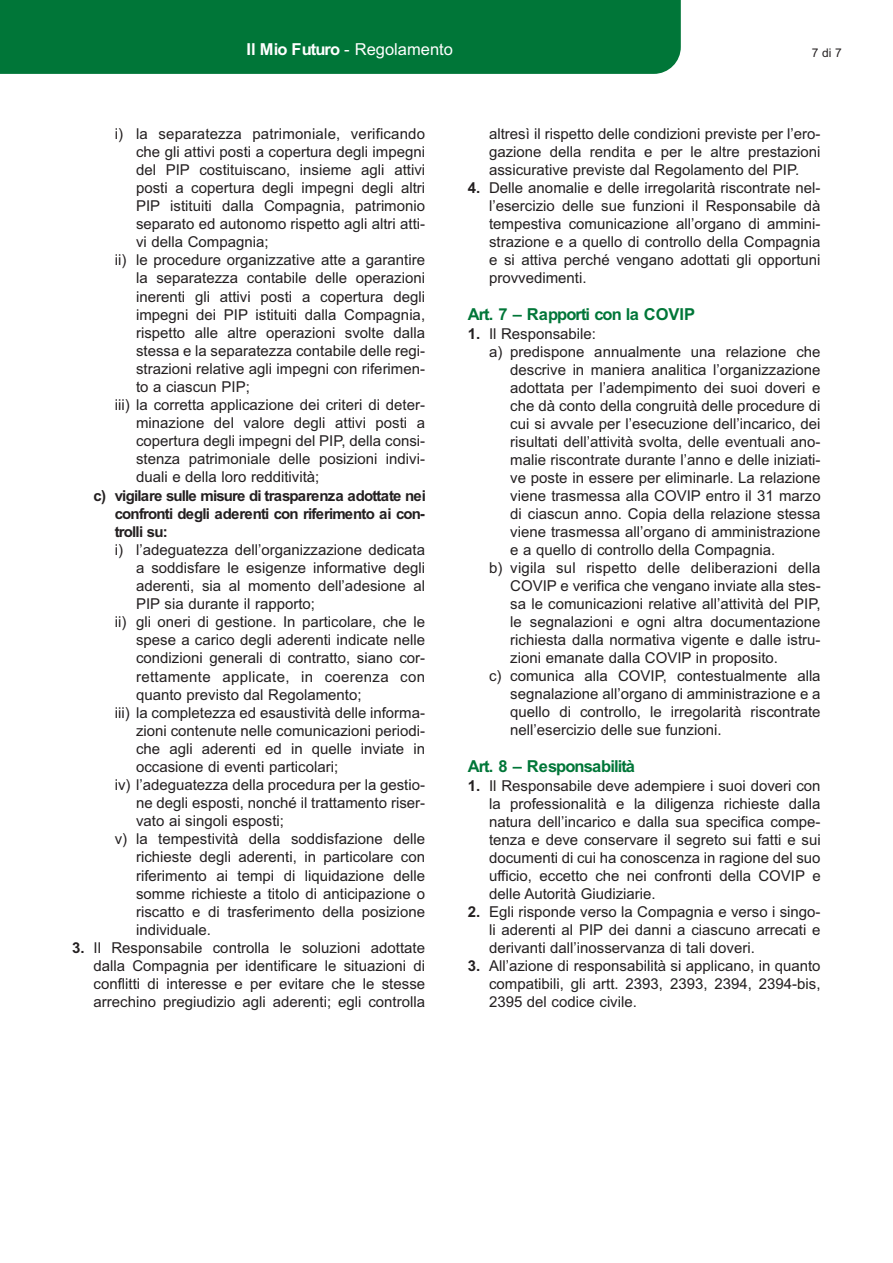
<style>
.page{position:relative;width:893px;height:1263px;background:#fff}
.page>*{position:absolute;margin:0;border:0;box-sizing:border-box;transform-origin:0 0}
.t1{font:700 16.5px "Arial";letter-spacing:-.055em;color:#007638}
.t2{font:16.5px "Arial";color:#fff}
.t3{font:15px/18px "Arial";color:#231f20;text-align:justify}
.t4{font:700 15px/18.1px "Arial";letter-spacing:-.055em;color:#231f20;text-align:justify}
.t5{font:15px "Arial";letter-spacing:.02em;color:#231f20}
.t6{font:12px "Arial";color:#231f20}
.s1{font-weight:700}
</style>
<div class="page">
<div style="left:0;top:0;width:680px;height:74px;background:#007638"></div>
<p class="t2" style="left:247px;top:43px;width:208px"><span class="s1">Il Mio Futuro</span> - Regolamento</p>
<p class="t6" style="left:812px;top:49px;width:31px">7 di 7</p>
<p class="t3" style="left:115px;top:126px;width:312px">i) la separatezza patrimoniale, verificando</p>
<p class="t3" style="left:136px;top:144px;width:290px">che gli attivi posti a copertura degli impegni</p>
<p class="t3" style="left:136px;top:162px;width:290px">del PIP costituiscano, insieme agli attivi</p>
<p class="t3" style="left:136px;top:180px;width:290px">posti a copertura degli impegni degli altri</p>
<p class="t3" style="left:136px;top:198px;width:290px">PIP istituiti dalla Compagnia, patrimonio</p>
<p class="t3" style="left:136px;top:216px;width:290px">separato ed autonomo rispetto agli altri atti-</p>
<p class="t3" style="left:136px;top:234px;width:134px">vi della Compagnia;</p>
<p class="t3" style="left:115px;top:253px;width:312px">ii) le procedure organizzative atte a garantire</p>
<p class="t3" style="left:136px;top:271px;width:290px">la separatezza contabile delle operazioni</p>
<p class="t3" style="left:136px;top:289px;width:290px">inerenti gli attivi posti a copertura degli</p>
<p class="t3" style="left:136px;top:307px;width:290px">impegni dei PIP istituiti dalla Compagnia,</p>
<p class="t3" style="left:136px;top:325px;width:290px">rispetto alle altre operazioni svolte dalla</p>
<p class="t3" style="left:136px;top:343px;width:290px">stessa e la separatezza contabile delle regi-</p>
<p class="t3" style="left:136px;top:361px;width:290px">strazioni relative agli impegni con riferimen-</p>
<p class="t3" style="left:136px;top:379px;width:115px">to a ciascun PIP;</p>
<p class="t3" style="left:115px;top:397px;width:312px">iii) la corretta applicazione dei criteri di deter-</p>
<p class="t3" style="left:136px;top:415px;width:290px">minazione del valore degli attivi posti a</p>
<p class="t3" style="left:136px;top:434px;width:290px">copertura degli impegni del PIP, della consi-</p>
<p class="t3" style="left:136px;top:452px;width:290px">stenza patrimoniale delle posizioni indivi-</p>
<p class="t3" style="left:136px;top:470px;width:185px">duali e della loro redditività;</p>
<p class="t4" style="left:115px;top:488px;width:313px;text-indent:-21px">c) vigilare sulle misure di trasparenza adottate nei confronti degli aderenti con riferimento ai con&shy;trolli su:</p>
<p class="t3" style="left:115px;top:542px;width:312px">i) l’adeguatezza dell’organizzazione dedicata</p>
<p class="t3" style="left:136px;top:560px;width:290px">a soddisfare le esigenze informative degli</p>
<p class="t3" style="left:136px;top:578px;width:290px">aderenti, sia al momento dell’adesione al</p>
<p class="t3" style="left:136px;top:596px;width:180px">PIP sia durante il rapporto;</p>
<p class="t3" style="left:115px;top:614px;width:312px">ii) gli oneri di gestione. In particolare, che le</p>
<p class="t3" style="left:136px;top:633px;width:290px">spese a carico degli aderenti indicate nelle</p>
<p class="t3" style="left:136px;top:651px;width:290px">condizioni generali di contratto, siano cor-</p>
<p class="t5" style="left:136px;top:671px;width:290px">rettamente applicate, in coerenza con</p>
<p class="t3" style="left:136px;top:687px;width:227px">quanto previsto dal Regolamento;</p>
<p class="t3" style="left:115px;top:705px;width:312px">iii) la completezza ed esaustività delle informa-</p>
<p class="t3" style="left:136px;top:723px;width:290px">zioni contenute nelle comunicazioni periodi-</p>
<p class="t3" style="left:136px;top:741px;width:290px">che agli aderenti ed in quelle inviate in</p>
<p class="t3" style="left:136px;top:759px;width:204px">occasione di eventi particolari;</p>
<p class="t3" style="left:115px;top:777px;width:312px">iv) l’adeguatezza della procedura per la gestio-</p>
<p class="t3" style="left:136px;top:795px;width:290px">ne degli esposti, nonché il trattamento riser-</p>
<p class="t3" style="left:136px;top:814px;width:149px">vato ai singoli esposti;</p>
<p class="t3" style="left:115px;top:832px;width:312px">v) la tempestività della soddisfazione delle</p>
<p class="t3" style="left:136px;top:850px;width:290px">richieste degli aderenti, in particolare con</p>
<p class="t3" style="left:136px;top:868px;width:290px">riferimento ai tempi di liquidazione delle</p>
<p class="t3" style="left:136px;top:886px;width:290px">somme richieste a titolo di anticipazione o</p>
<p class="t3" style="left:136px;top:904px;width:290px">riscatto e di trasferimento della posizione</p>
<p class="t3" style="left:136px;top:922px;width:76px">individuale.</p>
<p class="t3" style="left:93px;top:940px;width:333px;text-indent:-21px"><span class="s1">3.</span> Il Responsabile controlla le soluzioni adottate dalla Compagnia per identificare le situazioni di conflitti di interesse e per evitare che le stesse arrechino pregiudizio agli aderenti; egli controlla</p>
<p class="t3" style="left:489px;top:126px;width:333px">altresì il rispetto delle condizioni previste per l’ero&shy;gazione della rendita e per le altre prestazioni assicurative previste dal Regolamento del PIP.</p>
<p class="t3" style="left:489px;top:180px;width:333px;text-indent:-21px"><span class="s1">4.</span> Delle anomalie e delle irregolarità riscontrate nel&shy;l’esercizio delle sue funzioni il Responsabile dà tempestiva comunicazione all’organo di ammini&shy;strazione e a quello di controllo della Compagnia e si attiva perché vengano adottati gli opportuni provvedimenti.</p>
<p class="t1" style="left:468px;top:308px;width:229px">Art. 7 – Rapporti con la COVIP</p>
<p class="t3" style="left:468px;top:326px;width:130px"><span class="s1">1.</span> Il Responsabile:</p>
<p class="t3" style="left:489px;top:344px;width:333px">a) predispone annualmente una relazione che</p>
<p class="t3" style="left:510px;top:362px;width:312px">descrive in maniera analitica l’organizzazione</p>
<p class="t3" style="left:510px;top:380px;width:312px">adottata per l’adempimento dei suoi doveri e</p>
<p class="t3" style="left:510px;top:398px;width:312px">che dà conto della congruità delle procedure di</p>
<p class="t3" style="left:510px;top:416px;width:312px">cui si avvale per l’esecuzione dell’incarico, dei</p>
<p class="t3" style="left:510px;top:434px;width:312px">risultati dell’attività svolta, delle eventuali ano-</p>
<p class="t3" style="left:510px;top:452px;width:312px">malie riscontrate durante l’anno e delle iniziati-</p>
<p class="t3" style="left:510px;top:470px;width:312px">ve poste in essere per eliminarle. La relazione</p>
<p class="t3" style="left:510px;top:488px;width:312px">viene trasmessa alla COVIP entro il 31 marzo</p>
<p class="t3" style="left:510px;top:506px;width:312px">di ciascun anno. Copia della relazione stessa</p>
<p class="t3" style="left:510px;top:524px;width:312px">viene trasmessa all’organo di amministrazione</p>
<p class="t3" style="left:510px;top:542px;width:266px">e a quello di controllo della Compagnia.</p>
<p class="t3" style="left:489px;top:560px;width:333px">b) vigila sul rispetto delle deliberazioni della</p>
<p class="t3" style="left:510px;top:578px;width:312px">COVIP e verifica che vengano inviate alla stes-</p>
<p class="t3" style="left:510px;top:596px;width:312px">sa le comunicazioni relative all’attività del PIP,</p>
<p class="t3" style="left:510px;top:614px;width:312px">le segnalazioni e ogni altra documentazione</p>
<p class="t3" style="left:510px;top:632px;width:312px">richiesta dalla normativa vigente e dalle istru-</p>
<p class="t3" style="left:510px;top:650px;width:269px">zioni emanate dalla COVIP in proposito.</p>
<p class="t3" style="left:489px;top:668px;width:333px">c) comunica alla COVIP, contestualmente alla</p>
<p class="t3" style="left:510px;top:686px;width:312px">segnalazione all’organo di amministrazione e a</p>
<p class="t3" style="left:510px;top:704px;width:312px">quello di controllo, le irregolarità riscontrate</p>
<p class="t3" style="left:510px;top:722px;width:213px">nell’esercizio delle sue funzioni.</p>
<p class="t1" style="left:468px;top:760px;width:169px">Art. 8 – Responsabilità</p>
<p class="t3" style="left:489px;top:778px;width:333px;text-indent:-21px"><span class="s1">1.</span> Il Responsabile deve adempiere i suoi doveri con la professionalità e la diligenza richieste dalla natura dell’incarico e dalla sua specifica compe&shy;tenza e deve conservare il segreto sui fatti e sui documenti di cui ha conoscenza in ragione del suo ufficio, eccetto che nei confronti della COVIP e delle Autorità Giudiziarie.</p>
<p class="t3" style="left:489px;top:904px;width:333px;text-indent:-21px"><span class="s1">2.</span> Egli risponde verso la Compagnia e verso i singo&shy;li aderenti al PIP dei danni a ciascuno arrecati e derivanti dall’inosservanza di tali doveri.</p>
<p class="t3" style="left:489px;top:958px;width:333px;text-indent:-21px"><span class="s1">3.</span> All’azione di responsabilità si applicano, in quanto compatibili, gli artt. 2393, 2393, 2394, 2394-bis, 2395 del codice civile.</p>
</div>
